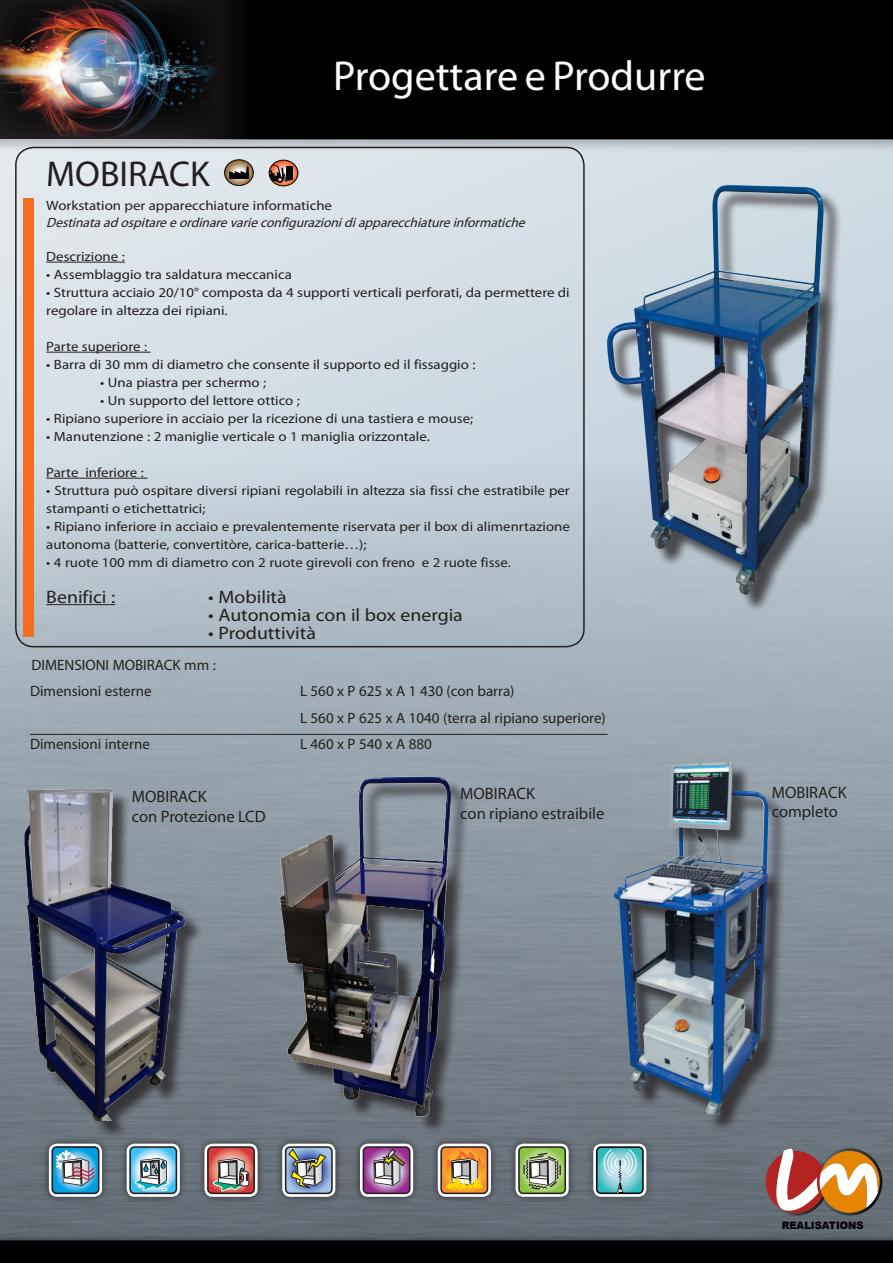
<style>
.page{position:relative;width:893px;height:1263px;background:#fff}
.page>*{position:absolute;margin:0;border:0;box-sizing:border-box;transform-origin:0 0}
.t1{font:42px "Myriad Pro";color:#fff}
.Normal_e{font:36px "Myriad Pro";color:#231f20}
.Normal_e-2{font:18px "Myriad Pro";color:#231f20;scale:1.1 1}
.t2{font:16.5px "Myriad Pro";color:#231f20}
.Normal_e-3{font:15px "Myriad Pro";color:#231f20}
.Normal_e-4{font:13.5px/18px "Myriad Pro";color:#231f20;scale:1.1 1}
.Normal_e-5{font:italic 13.5px "Myriad Pro";color:#231f20}
.t3{font:900 10.2px "Arial";color:#000}
</style>
<div class="page">
<div style="left:0;top:0;width:893px;height:1240px;background:linear-gradient(to right,#dbe4ea,#cfdbe3)"></div>
<img style="left:0;top:463px;width:893px;height:770px">
<div style="left:0;top:0;width:893px;height:153px;background:#231f20;opacity:.25"></div>
<div style="left:0;top:1233px;width:893px;height:30px;background:#585f67"></div>
<img style="left:0;top:0;width:148px;height:139px">
<svg style="left:148px;top:0;width:745px;height:139px;background:#020203"></svg>
<div style="left:0;top:1240px;width:893px;height:23px;background:#000"></div>
<svg style="left:763px;top:1148px;width:119px;height:67px"></svg>
<div style="left:42px;top:1136px;width:67px;height:68px;background:#231f20;opacity:.75"></div>
<div style="left:49px;top:1143px;width:53px;height:54px;background:#fff;border-radius:8px"></div>
<svg style="left:51px;top:1145px;width:49px;height:50px;background:#659cb9"></svg>
<div style="left:119px;top:1136px;width:68px;height:68px;background:#231f20;opacity:.75"></div>
<div style="left:127px;top:1143px;width:53px;height:54px;background:#fff;border-radius:8px"></div>
<svg style="left:127px;top:1145px;width:51px;height:50px;background:#86b2c3"></svg>
<div style="left:275px;top:1136px;width:67px;height:68px;background:#231f20;opacity:.75"></div>
<div style="left:282px;top:1143px;width:53px;height:54px;background:#fff;border-radius:8px"></div>
<svg style="left:284px;top:1145px;width:49px;height:50px;background:#8a98a2"></svg>
<div style="left:353px;top:1136px;width:67px;height:68px;background:#231f20;opacity:.75"></div>
<div style="left:360px;top:1143px;width:53px;height:54px;background:#fff;border-radius:8px"></div>
<svg style="left:362px;top:1145px;width:49px;height:50px;background:#9c7397"></svg>
<div style="left:430px;top:1136px;width:68px;height:68px;background:#231f20;opacity:.75"></div>
<div style="left:438px;top:1143px;width:53px;height:54px;background:#fff;border-radius:8px"></div>
<svg style="left:440px;top:1145px;width:49px;height:50px;background:#cb9854"></svg>
<div style="left:508px;top:1136px;width:68px;height:68px;background:#231f20;opacity:.75"></div>
<div style="left:515px;top:1143px;width:54px;height:54px;background:#fff;border-radius:8px"></div>
<svg style="left:517px;top:1145px;width:50px;height:50px;background:#93a877"></svg>
<div style="left:584px;top:1135px;width:72px;height:71px;background:#231f20;opacity:.5"></div>
<div style="left:593px;top:1144px;width:53px;height:53px;background:#fff;border-radius:8px"></div>
<svg style="left:595px;top:1145px;width:49px;height:50px;background:#7bb8bd"></svg>
<div style="left:15px;top:147px;width:570px;height:500px;border:2px solid #231f20;border-radius:18px"></div>
<hr style="left:46px;top:262px;width:79px;height:1px;background:#231f20">
<hr style="left:46px;top:352px;width:105px;height:1px;background:#231f20">
<hr style="left:46px;top:478px;width:101px;height:1px;background:#231f20">
<hr style="left:46px;top:604px;width:69px;height:1px;background:#231f20">
<div style="left:23px;top:198px;width:11px;height:439px;background:#f36e21"></div>
<hr style="left:30px;top:734px;width:578px;height:1px;background:#231f20">
<div style="left:197px;top:1136px;width:68px;height:68px;background:#231f20;opacity:.75"></div>
<div style="left:204px;top:1143px;width:54px;height:54px;background:#fff;border-radius:8px"></div>
<svg style="left:204px;top:1145px;width:52px;height:50px;background:#b1807b"></svg>
<div style="left:15px;top:791px;width:189px;height:348px;background:#231f20;opacity:.75"></div>
<img style="left:0;top:755px;width:193px;height:366px">
<img style="left:258px;top:764px;width:222px;height:371px">
<div style="left:609px;top:187px;width:233px;height:426px;background:#231f20;opacity:.75"></div>
<img style="left:606px;top:185px;width:219px;height:410px">
<div style="left:224px;top:159px;width:30px;height:27px;border:1px solid #000;border-radius:50%"></div>
<svg style="left:225px;top:160px;width:28px;height:26px"></svg>
<div style="left:617px;top:764px;width:170px;height:369px;background:#231f20;opacity:.75"></div>
<img style="left:613px;top:762px;width:156px;height:352px">
<svg style="left:269px;top:160px;width:29px;height:26px"></svg>
<h1 class="t1" style="left:349px;top:49px;width:378px">Concepteur Fabricant</h1>
<p class="t1" style="left:333px;top:50px;width:374px">Pr gettar e Produrre</p>
<p class="Normal_e" style="left:46px;top:151px;width:165px">MOBIRACK</p>
<p class="Normal_e-4" style="left:46px;top:197px;width:261px">Workstation per apparecchiature informatiche</p>
<p class="Normal_e-5" style="left:46px;top:214px;width:484px">Destinataadospitareeordinarevarieconfigurazionidiapparecchiatureinformatiche</p>
<p class="Normal_e-4" style="left:46px;top:247px;width:73px">Descrizione :</p>
<p class="Normal_e-4" style="left:46px;top:265px;width:225px">• Assemblaggio tra saldatura meccanica</p>
<p class="Normal_e-4" style="left:46px;top:283px;width:477px">• Struttura acciaio 20/10° composta da 4 supporti verticali perforati, da permettere di regolare in altezza dei ripiani.</p>
<p class="Normal_e-4" style="left:46px;top:337px;width:93px">Parte superiore :</p>
<p class="Normal_e-4" style="left:46px;top:355px;width:392px">• Barra di 30 mm di diametro che consente il supporto ed il fissaggio :</p>
<p class="Normal_e-4" style="left:100px;top:373px;width:152px">• Una piastra per schermo ;</p>
<p class="Normal_e-4" style="left:100px;top:391px;width:183px">• Un supporto del lettore ottico ;</p>
<p class="Normal_e-4" style="left:46px;top:409px;width:390px">• Ripiano superiore in acciaio per la ricezione di una tastiera e mouse;</p>
<p class="Normal_e-4" style="left:46px;top:427px;width:350px">• Manutenzione : 2 maniglie verticale o 1 maniglia orizzontale.</p>
<p class="Normal_e-4" style="left:46px;top:463px;width:90px">Parte inferiore :</p>
<p class="Normal_e-4" style="left:46px;top:481px;width:477px">• Struttura può ospitare diversi ripiani regolabili in altezza sia fissi che estratibile per stampanti o etichettatrici;</p>
<p class="Normal_e-4" style="left:46px;top:517px;width:477px">• Ripiano inferiore in acciaio e prevalentemente riservata per il box di alimenrtazione autonoma (batterie, convertitòre, carica-batterie…);</p>
<p class="Normal_e-4" style="left:46px;top:553px;width:424px">• 4 ruote 100 mm di diametro con 2 ruote girevoli con freno e 2 ruote fisse.</p>
<p class="Normal_e-2" style="left:46px;top:586px;width:64px">Benifici :</p>
<p class="Normal_e-2" style="left:208px;top:586px;width:73px">• Mobilità</p>
<p class="Normal_e-2" style="left:208px;top:604px;width:233px">• Autonomia con il box energia</p>
<p class="Normal_e-2" style="left:208px;top:622px;width:99px">• Produttività</p>
<p class="Normal_e-3" style="left:32px;top:656px;width:186px">DIMENSIONI MOBIRACK mm :</p>
<p class="Normal_e-3" style="left:30px;top:682px;width:123px">Dimensioni esterne</p>
<p class="Normal_e-3" style="left:300px;top:682px;width:216px">L 560 x P 625 x A 1 430 (con barra)</p>
<p class="Normal_e-3" style="left:300px;top:709px;width:307px">L 560 x P 625 x A 1040 (terra al ripiano superiore)</p>
<p class="Normal_e-3" style="left:30px;top:735px;width:121px">Dimensioni interne</p>
<p class="Normal_e-3" style="left:300px;top:735px;width:133px">L 460 x P 540 x A 880</p>
<p class="t2" style="left:132px;top:786px;width:76px">MOBIRACK</p>
<p class="t2" style="left:132px;top:806px;width:136px">con Protezione LCD</p>
<p class="t2" style="left:460px;top:783px;width:76px">MOBIRACK</p>
<p class="t2" style="left:460px;top:803px;width:146px">con ripiano estraibile</p>
<p class="t2" style="left:772px;top:782px;width:76px">MOBIRACK</p>
<p class="t2" style="left:772px;top:802px;width:68px">completo</p>
<p class="t3" style="left:782px;top:1220px;width:83px">REALISATIONS</p>
</div>
